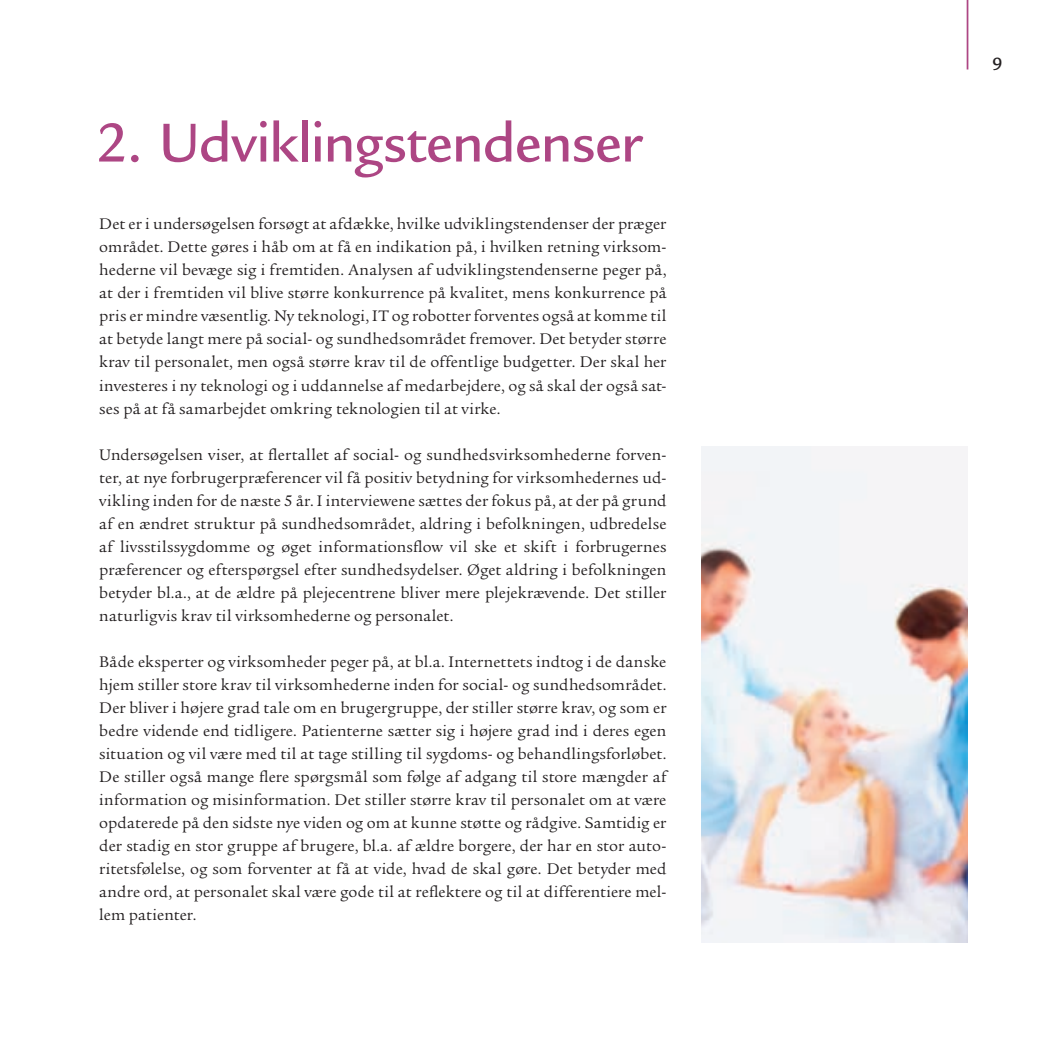
<style>
.page{position:relative;width:1042px;height:1042px;background:#fff}
.page>*{position:absolute;margin:0;border:0;box-sizing:border-box;transform-origin:0 0}
.t1{font:500 59.5px "Legacy Sans Std";letter-spacing:-.025em;color:#ad4684}
.t2{font:500 19.25px "Legacy Sans Std";color:#231f20}
.t3{font:16.62px/22.9px "Legacy Serif Std";letter-spacing:.01em;color:#231f20;text-align:justify}
</style>
<div class="page">
<hr style="left:966px;top:0;width:2px;height:69px;background:#ad4684">
<img style="left:701px;top:447px;width:266px;height:496px">
<h1 class="t1" style="left:96px;top:109px;width:549px">2. Udviklingstendenser</h1>
<p class="t3" style="left:99px;top:213px;width:569px">Det er i undersøgelsen forsøgt at afdække, hvilke udviklingstendenser der præger området. Dette gøres i håb om at få en indikation på, i hvilken retning virksom&shy;hederne vil bevæge sig i fremtiden. Analysen af udviklingstendenserne peger på, at der i fremtiden vil blive større konkurrence på kvalitet, mens konkurrence på pris er mindre væsentlig. Ny teknologi, IT og robotter forventes også at komme til at betyde langt mere på social- og sundhedsområdet fremover. Det betyder større krav til personalet, men også større krav til de offentlige budgetter. Der skal her investeres i ny teknologi og i uddannelse af medarbejdere, og så skal der også sat&shy;ses på at få samarbejdet omkring teknologien til at virke.</p>
<p class="t3" style="left:99px;top:443px;width:569px">Undersøgelsen viser, at flertallet af social- og sundhedsvirksomhederne forven&shy;ter, at nye forbrugerpræferencer vil få positiv betydning for virksomhedernes ud&shy;vikling inden for de næste 5 år. I interviewene sættes der fokus på, at der på grund af en ændret struktur på sundhedsområdet, aldring i befolkningen, udbredelse af livsstilssygdomme og øget informationsflow vil ske et skift i forbrugernes præferencer og efterspørgsel efter sundhedsydelser. Øget aldring i befolkningen betyder bl.a., at de ældre på plejecentrene bliver mere plejekrævende. Det stiller naturligvis krav til virksomhederne og personalet.</p>
<p class="t3" style="left:99px;top:650px;width:569px">Både eksperter og virksomheder peger på, at bl.a. Internettets indtog i de danske hjem stiller store krav til virksomhederne inden for social- og sundhedsområdet.<br>Der bliver i højere grad tale om en brugergruppe, der stiller større krav, og som er bedre vidende end tidligere. Patienterne sætter sig i højere grad ind i deres egen situation og vil være med til at tage stilling til sygdoms- og behandlingsforløbet.<br>De stiller også mange flere spørgsmål som følge af adgang til store mængder af information og misinformation. Det stiller større krav til personalet om at være opdaterede på den sidste nye viden og om at kunne støtte og rådgive. Samtidig er der stadig en stor gruppe af brugere, bl.a. af ældre borgere, der har en stor auto&shy;ritetsfølelse, og som forventer at få at vide, hvad de skal gøre. Det betyder med andre ord, at personalet skal være gode til at reflektere og til at differentiere mel&shy;lem patienter.</p>
<p class="t2" style="left:992px;top:53px;width:12px">9</p>
</div>
